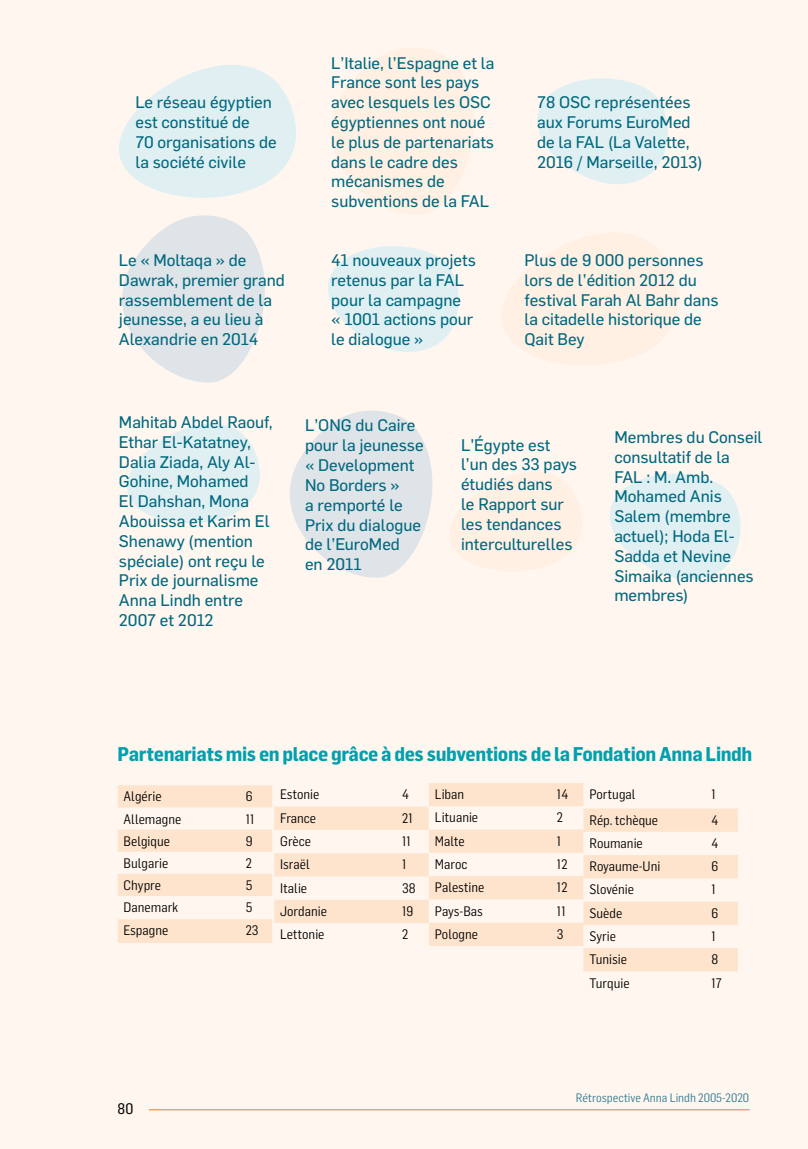
<style>
.page{position:relative;width:808px;height:1149px;background:#fff}
.page>*{position:absolute;margin:0;border:0;box-sizing:border-box;transform-origin:0 0}
.t1{font:700 19.5px "Flama Semicondensed";letter-spacing:-.02em;color:#00a0af}
.t2{font:16.5px/19.8px "Flama Basic";color:#00687f}
.t3{font:15px "Flama Semicondensed Basic";color:#000}
.t4{font:13.5px "Flama Semicondensed";color:#000}
.t5{font:12px "Flama Semicondensed";color:#2f7b91}
</style>
<div class="page">
<div style="left:0;top:0;width:808px;height:1148px;background:#fff6ef"></div>
<hr style="left:149px;top:1108px;width:601px;height:1px;background:#f68933">
<svg style="left:119px;top:48px;width:622px;height:532px"></svg>
<svg style="left:118px;top:783px;width:620px;height:188px"></svg>
<p class="t2" style="left:135px;top:91px;width:143px">Le réseau égyptien est constitué de<br>70 organisations de la société civile</p>
<p class="t2" style="left:119px;top:249px;width:168px">Le « Moltaqa » de<br>Dawrak, premier grand rassemblement de la jeunesse, a eu lieu à<br>Alexandrie en 2014</p>
<p class="t2" style="left:331px;top:52px;width:165px">L’Italie, l’Espagne et la<br>France sont les pays avec lesquels les OSC égyptiennes ont noué le plus de partenariats dans le cadre des mécanismes de subventions de la FAL</p>
<p class="t2" style="left:331px;top:249px;width:146px">41 nouveaux projets retenus par la FAL pour la campagne<br>« 1001 actions pour le dialogue »</p>
<p class="t2" style="left:537px;top:91px;width:167px">78 OSC représentées aux Forums EuroMed de la FAL (La Valette,<br>2016 / Marseille, 2013)</p>
<p class="t2" style="left:524px;top:249px;width:196px">Plus de 9 000 personnes lors de l’édition 2012 du festival Farah Al Bahr dans la citadelle historique de<br>Qait Bey</p>
<p class="t2" style="left:119px;top:411px;width:155px">Mahitab Abdel Raouf,<br>Ethar El-Katatney,<br>Dalia Ziada, Aly Al-<br>Gohine, Mohamed<br>El Dahshan, Mona<br>Abouissa et Karim El<br>Shenawy (mention spéciale) ont reçu le<br>Prix de journalisme<br>Anna Lindh entre<br>2007 et 2012</p>
<p class="t2" style="left:305px;top:414px;width:120px">L’ONG du Caire pour la jeunesse « Development<br>No Borders »<br>a remporté le<br>Prix du dialogue de l’EuroMed<br>en 2011</p>
<p class="t2" style="left:461px;top:434px;width:118px">L’Égypte est l’un des 33 pays étudiés dans<br>le Rapport sur les tendances interculturelles</p>
<p class="t2" style="left:614px;top:426px;width:150px">Membres du Conseil consultatif de la<br>FAL : M. Amb.<br>Mohamed Anis<br>Salem (membre actuel); Hoda El-<br>Sadda et Nevine<br>Simaika (anciennes membres)</p>
<p class="t1" style="left:118px;top:741px;width:636px">Partenariats mis en place grâce à des subventions de la Fondation Anna Lindh</p>
<p class="t4" style="left:124px;top:787px;width:39px">Algérie</p>
<p class="t4" style="left:246px;top:787px;width:8px">6</p>
<p class="t4" style="left:124px;top:809px;width:59px">Allemagne</p>
<p class="t4" style="left:246px;top:809px;width:10px">11</p>
<p class="t4" style="left:124px;top:832px;width:48px">Belgique</p>
<p class="t4" style="left:246px;top:832px;width:8px">9</p>
<p class="t4" style="left:124px;top:854px;width:46px">Bulgarie</p>
<p class="t4" style="left:246px;top:854px;width:8px">2</p>
<p class="t4" style="left:124px;top:876px;width:39px">Chypre</p>
<p class="t4" style="left:246px;top:876px;width:8px">5</p>
<p class="t4" style="left:124px;top:898px;width:56px">Danemark</p>
<p class="t4" style="left:246px;top:898px;width:8px">5</p>
<p class="t4" style="left:124px;top:921px;width:46px">Espagne</p>
<p class="t4" style="left:246px;top:921px;width:14px">23</p>
<p class="t4" style="left:435px;top:785px;width:31px">Liban</p>
<p class="t4" style="left:557px;top:785px;width:13px">14</p>
<p class="t4" style="left:435px;top:808px;width:45px">Lituanie</p>
<p class="t4" style="left:557px;top:808px;width:8px">2</p>
<p class="t4" style="left:435px;top:832px;width:31px">Malte</p>
<p class="t4" style="left:557px;top:832px;width:6px">1</p>
<p class="t4" style="left:435px;top:855px;width:34px">Maroc</p>
<p class="t4" style="left:557px;top:855px;width:12px">12</p>
<p class="t4" style="left:435px;top:878px;width:51px">Palestine</p>
<p class="t4" style="left:557px;top:878px;width:12px">12</p>
<p class="t4" style="left:435px;top:901px;width:50px">Pays-Bas</p>
<p class="t4" style="left:557px;top:901px;width:10px">11</p>
<p class="t4" style="left:435px;top:925px;width:45px">Pologne</p>
<p class="t4" style="left:557px;top:925px;width:8px">3</p>
<p class="t4" style="left:589px;top:785px;width:48px">Portugal</p>
<p class="t4" style="left:711px;top:785px;width:6px">1</p>
<p class="t4" style="left:589px;top:811px;width:70px">Rép. tchèque</p>
<p class="t4" style="left:711px;top:811px;width:8px">4</p>
<p class="t4" style="left:589px;top:834px;width:55px">Roumanie</p>
<p class="t4" style="left:711px;top:834px;width:8px">4</p>
<p class="t4" style="left:589px;top:857px;width:72px">Royaume-Uni</p>
<p class="t4" style="left:711px;top:857px;width:8px">6</p>
<p class="t4" style="left:589px;top:880px;width:46px">Slovénie</p>
<p class="t4" style="left:711px;top:880px;width:6px">1</p>
<p class="t4" style="left:589px;top:904px;width:34px">Suède</p>
<p class="t4" style="left:711px;top:904px;width:8px">6</p>
<p class="t4" style="left:589px;top:927px;width:28px">Syrie</p>
<p class="t4" style="left:711px;top:927px;width:6px">1</p>
<p class="t4" style="left:589px;top:950px;width:39px">Tunisie</p>
<p class="t4" style="left:711px;top:950px;width:8px">8</p>
<p class="t4" style="left:589px;top:973px;width:42px">Turquie</p>
<p class="t4" style="left:711px;top:973px;width:12px">17</p>
<p class="t4" style="left:280px;top:785px;width:41px">Estonie</p>
<p class="t4" style="left:402px;top:785px;width:8px">4</p>
<p class="t4" style="left:280px;top:809px;width:37px">France</p>
<p class="t4" style="left:402px;top:809px;width:12px">21</p>
<p class="t4" style="left:280px;top:832px;width:32px">Grèce</p>
<p class="t4" style="left:402px;top:832px;width:10px">11</p>
<p class="t4" style="left:280px;top:855px;width:31px">Israël</p>
<p class="t4" style="left:402px;top:855px;width:6px">1</p>
<p class="t4" style="left:280px;top:878px;width:28px">Italie</p>
<p class="t4" style="left:402px;top:878px;width:15px">38</p>
<p class="t4" style="left:280px;top:902px;width:48px">Jordanie</p>
<p class="t4" style="left:402px;top:902px;width:13px">19</p>
<p class="t4" style="left:280px;top:925px;width:46px">Lettonie</p>
<p class="t4" style="left:402px;top:925px;width:8px">2</p>
<p class="t3" style="left:118px;top:1098px;width:17px">80</p>
<p class="t5" style="left:576px;top:1089px;width:175px">Rétrospective Anna Lindh 2005-2020</p>
</div>
